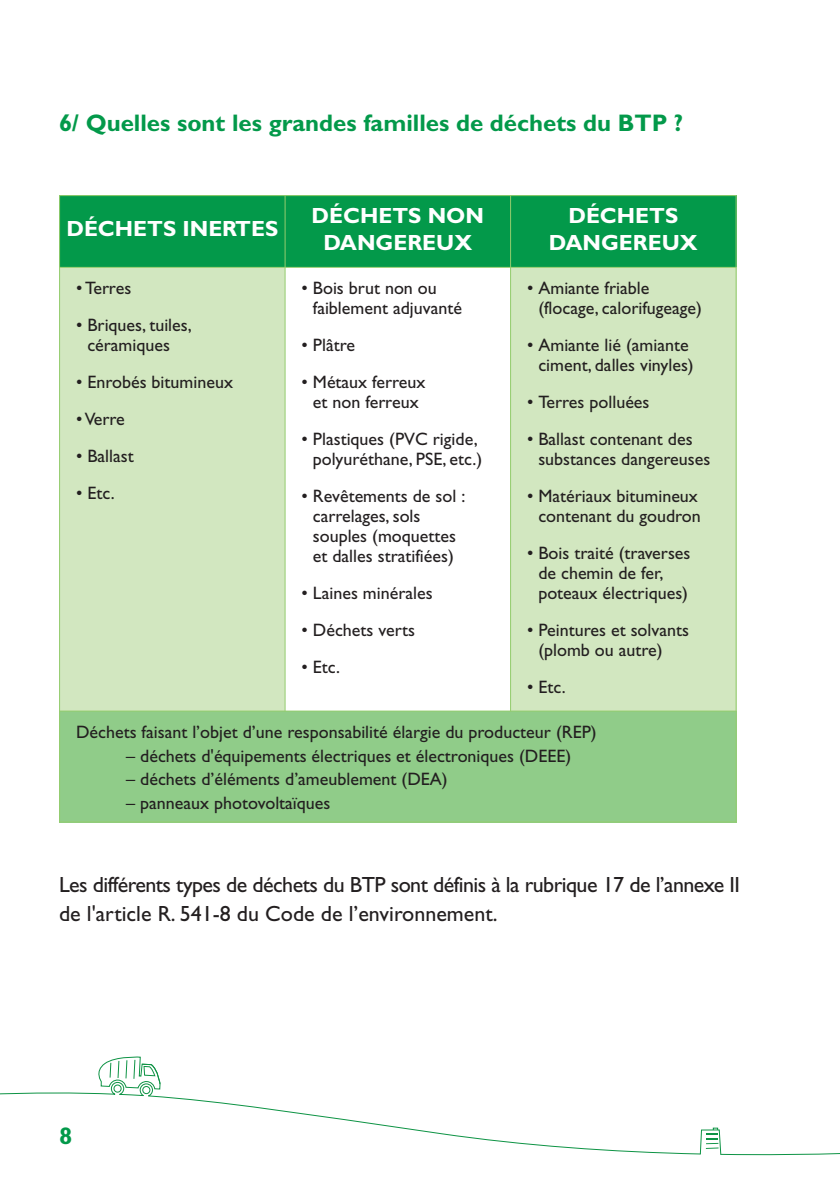
<style>
.page{position:relative;width:840px;height:1192px;background:#fff}
.page>*{position:absolute;margin:0;border:0;box-sizing:border-box;transform-origin:0 0}
.t1{font:700 24px "Gill Sans";color:#03994a}
.t2{font:22px/29px "Gill Sans";letter-spacing:-.025em;color:#231f20}
.t3{font:700 22px/26.4px "Gill Sans";color:#fff;text-align:center}
.t4{font:18px/20px "Gill Sans";color:#231f20}
</style>
<div class="page">
<svg style="left:0;top:1090px;width:699px;height:65px"></svg>
<svg style="left:699px;top:1127px;width:141px;height:28px"></svg>
<svg style="left:98px;top:1056px;width:63px;height:34px"></svg>
<div style="left:59px;top:1129px;width:95px;height:60px;background:#fff"></div>
<div style="left:59px;top:195px;width:226px;height:72px;background:#03994a"></div>
<div style="left:285px;top:195px;width:226px;height:72px;background:#03994a"></div>
<div style="left:511px;top:195px;width:226px;height:72px;background:#03994a"></div>
<div style="left:59px;top:267px;width:226px;height:444px;background:#d2e7c0"></div>
<div style="left:511px;top:267px;width:226px;height:444px;background:#d2e7c0"></div>
<div style="left:59px;top:711px;width:677px;height:111px;background:#90cc89"></div>
<hr style="left:59px;top:195px;width:1px;height:627px;background:#94cc6e">
<hr style="left:285px;top:195px;width:1px;height:516px;background:#94cc6e">
<hr style="left:510px;top:195px;width:1px;height:516px;background:#94cc6e">
<hr style="left:736px;top:195px;width:1px;height:627px;background:#94cc6e">
<hr style="left:59px;top:195px;width:678px;height:1px;background:#94cc6e">
<hr style="left:59px;top:267px;width:678px;height:1px;background:#94cc6e">
<hr style="left:59px;top:710px;width:678px;height:1px;background:#94cc6e">
<hr style="left:59px;top:821px;width:678px;height:1px;background:#94cc6e">
<h1 class="t1" style="left:59px;top:115px;width:626px">6/ Quelles sont les grandes familles de déchets du BTP ?</h1>
<p class="t3" style="left:66px;top:218px;width:213px">DÉCHETS INERTES</p>
<p class="t3" style="left:312px;top:205px;width:174px">DÉCHETS NON<br>DANGEREUX</p>
<p class="t3" style="left:549px;top:205px;width:150px">DÉCHETS<br>DANGEREUX</p>
<p class="t4" style="left:538px;top:280px;width:165px;text-indent:-11px">• Amiante friable (flocage, calorifugeage)</p>
<p class="t4" style="left:527px;top:337px;width:168px;text-align:right">• Amiante lié (amiante ciment, dalles vinyles)</p>
<p class="t4" style="left:527px;top:394px;width:124px">• Terres polluées</p>
<p class="t4" style="left:538px;top:431px;width:174px;text-indent:-11px">• Ballast contenant des substances dangereuses</p>
<p class="t4" style="left:527px;top:488px;width:175px;text-align:right">• Matériaux bitumineux contenant du goudron</p>
<p class="t4" style="left:538px;top:545px;width:154px;text-indent:-11px">• Bois traité (traverses de chemin de fer, poteaux électriques)</p>
<p class="t4" style="left:538px;top:622px;width:152px;text-indent:-11px">• Peintures et solvants (plomb ou autre)</p>
<p class="t4" style="left:527px;top:679px;width:40px">• Etc.</p>
<p class="t4" style="left:76px;top:724px;width:522px">Déchets faisant l’objet d’une responsabilité élargie du producteur (REP)</p>
<p class="t4" style="left:126px;top:747px;width:447px">– déchets d'équipements électriques et électroniques (DEEE)</p>
<p class="t4" style="left:126px;top:771px;width:323px">– déchets d’éléments d’ameublement (DEA)</p>
<p class="t4" style="left:126px;top:795px;width:206px">– panneaux photovoltaïques</p>
<p class="t4" style="left:76px;top:280px;width:57px">• Terres</p>
<p class="t4" style="left:76px;top:317px;width:117px;text-align:center">• Briques, tuiles, céramiques</p>
<p class="t4" style="left:76px;top:374px;width:158px">• Enrobés bitumineux</p>
<p class="t4" style="left:76px;top:411px;width:50px">• Verre</p>
<p class="t4" style="left:76px;top:448px;width:59px">• Ballast</p>
<p class="t4" style="left:76px;top:485px;width:40px">• Etc.</p>
<p class="t4" style="left:313px;top:280px;width:151px;text-indent:-11px">• Bois brut non ou faiblement adjuvanté</p>
<p class="t4" style="left:302px;top:337px;width:55px">• Plâtre</p>
<p class="t4" style="left:302px;top:374px;width:126px;text-align:center">• Métaux ferreux et non ferreux</p>
<p class="t4" style="left:302px;top:431px;width:182px;text-align:right">• Plastiques (PVC rigide, polyuréthane, PSE, etc.)</p>
<p class="t4" style="left:313px;top:488px;width:154px;text-indent:-11px">• Revêtements de sol : carrelages, sols souples (moquettes et dalles strat ifiées)</p>
<p class="t4" style="left:302px;top:585px;width:133px">• Laines minérales</p>
<p class="t4" style="left:302px;top:622px;width:115px">• Déchets verts</p>
<p class="t4" style="left:302px;top:659px;width:40px">• Etc.</p>
<p class="t2" style="left:59px;top:872px;width:682px">Les différents types de déchets du BTP sont définis à la rubrique 17 de l’annexe II de l'article R. 541-8 du Code de l’environnement.</p>
<h1 class="t1" style="left:59px;top:1127px;width:15px">8</h1>
</div>
